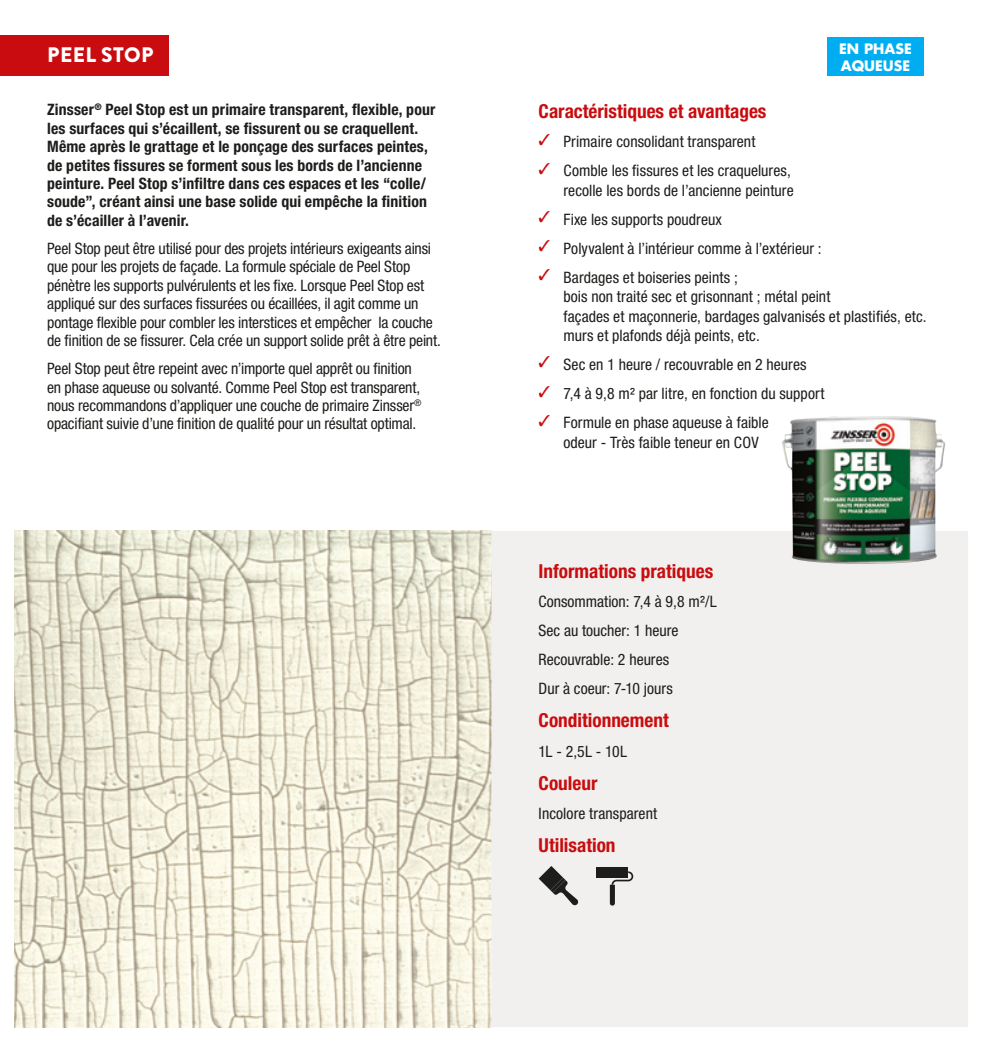
<style>
.page{position:relative;width:983px;height:1042px;background:#fff}
.page>*{position:absolute;margin:0;border:0;box-sizing:border-box;transform-origin:0 0}
.producttitel_in_rode_balk_-_L{font:900 21px "Brandon Grotesque";letter-spacing:.02em;color:#fff}
.titel_rood{font:700 condensed 19.25px "Helvetica Neue LT Pro";color:#c90c0f}
.brood_vet{font:condensed 15.75px/18.4px "Helvetica Neue LT Pro";letter-spacing:-.01em;color:#1d1d1b}
.opsomming{font:condensed 15.75px/19.2px "Helvetica Neue LT Pro";letter-spacing:.005em;color:#1d1d1b}
.brood_vet-2{font:700 condensed 15.75px/18.4px "Helvetica Neue LT Pro";letter-spacing:.01em;color:#1d1d1b}
.producttitel_in_rode_balk_-_L-2{font:700 14px/16.8px "Futura Std";color:#fff}
</style>
<div class="page">
<img style="left:15px;top:531px;width:476px;height:496px">
<div style="left:491px;top:531px;width:476px;height:496px;background:#f1f0ee"></div>
<div style="left:0;top:35px;width:169px;height:41px;background:#c90c0f"></div>
<svg style="left:609px;top:871px;width:24px;height:34px"></svg>
<div style="left:596px;top:867px;width:32px;height:10px;background:#1d1d1b"></div>
<svg style="left:538px;top:866px;width:40px;height:39px"></svg>
<div style="left:826px;top:38px;width:97px;height:38px;background:#00adf0"></div>
<img style="left:781px;top:416px;width:165px;height:148px">
<p class="producttitel_in_rode_balk_-_L" style="left:47px;top:40px;width:108px">PEEL STOP</p>
<p class="brood_vet-2" style="left:47px;top:100px;width:389px">Zinsser<sup>®</sup> Peel Stop est un primaire transparent, flexible, pour les surfaces qui s’écaillent, se fissurent ou se craquellent.<br>Même après le grattage et le ponçage des surfaces peintes, de petites fissures se forment sous les bords de l’ancienne peinture. Peel Stop s’infiltre dans ces espaces et les “colle/ soude”, créant ainsi une base solide qui empêche la finition de s’écailler à l’avenir.</p>
<p class="brood_vet" style="left:47px;top:239px;width:395px">Peel Stop peut être utilisé pour des projets intérieurs exigeants ainsi que pour les projets de façade. La formule spéciale de Peel Stop pénètre les supports pulvérulents et les fixe. Lorsque Peel Stop est appliqué sur des surfaces fissurées ou écaillées, il agit comme un pontage flexible pour combler les interstices et empêcher la couche de finition de se fissurer. Cela crée un support solide prêt à être peint.</p>
<p class="brood_vet" style="left:47px;top:359px;width:376px">Peel Stop peut être repeint avec n’importe quel apprêt ou finition en phase aqueuse ou solvanté. Comme Peel Stop est transparent, nous recommandons d’appliquer une couche de primaire Zinsser<sup>® </sup>opacifiant suivie d’une finition de qualité pour un résultat optimal.</p>
<p class="producttitel_in_rode_balk_-_L-2" style="left:838px;top:40px;width:74px">EN PHASE<br>AQUEUSE</p>
<p class="titel_rood" style="left:538px;top:99px;width:229px">Caractéristiques et avantages</p>
<p class="opsomming" style="left:538px;top:132px;width:218px"><sup>✓</sup> Primaire consolidant transparent</p>
<p class="opsomming" style="left:538px;top:161px;width:256px;text-align:right"><sup>✓</sup> Comble les fissures et les craquelures, recolle les bords de l’ancienne peinture</p>
<p class="opsomming" style="left:538px;top:209px;width:185px"><sup>✓</sup> Fixe les supports poudreux</p>
<p class="opsomming" style="left:538px;top:239px;width:284px"><sup>✓</sup> Polyvalent à l’intérieur comme à l’extérieur :</p>
<p class="opsomming" style="left:563px;top:268px;width:364px;text-indent:-25px"><sup>✓</sup> Bardages et boiseries peints ;<br>bois non traité sec et grisonnant ; métal peint<br>façades et maçonnerie, bardages galvanisés et plastifiés, etc. murs et plafonds déjà peints, etc.</p>
<p class="opsomming" style="left:538px;top:355px;width:269px"><sup>✓</sup> Sec en 1 heure / recouvrable en 2 heures</p>
<p class="opsomming" style="left:538px;top:384px;width:287px"><sup>✓</sup> 7,4 à 9,8 m² par litre, en fonction du support</p>
<p class="opsomming" style="left:563px;top:413px;width:207px;text-indent:-25px"><sup>✓</sup> Formule en phase aqueuse à faible odeur - Très faible teneur en COV</p>
<p class="titel_rood" style="left:538px;top:559px;width:176px">Informations pratiques</p>
<p class="opsomming" style="left:538px;top:591px;width:180px">Consommation: 7,4 à 9,8 m²/L</p>
<p class="opsomming" style="left:538px;top:621px;width:141px">Sec au toucher: 1 heure</p>
<p class="opsomming" style="left:538px;top:650px;width:132px">Recouvrable: 2 heures</p>
<p class="opsomming" style="left:538px;top:679px;width:136px">Dur à coeur: 7-10 jours</p>
<p class="titel_rood" style="left:538px;top:709px;width:131px">Conditionnement</p>
<p class="opsomming" style="left:538px;top:741px;width:90px">1L - 2,5L - 10L</p>
<p class="titel_rood" style="left:538px;top:771px;width:60px">Couleur</p>
<p class="opsomming" style="left:538px;top:803px;width:120px">Incolore transparent</p>
<p class="titel_rood" style="left:538px;top:833px;width:78px">Utilisation</p>
</div>
